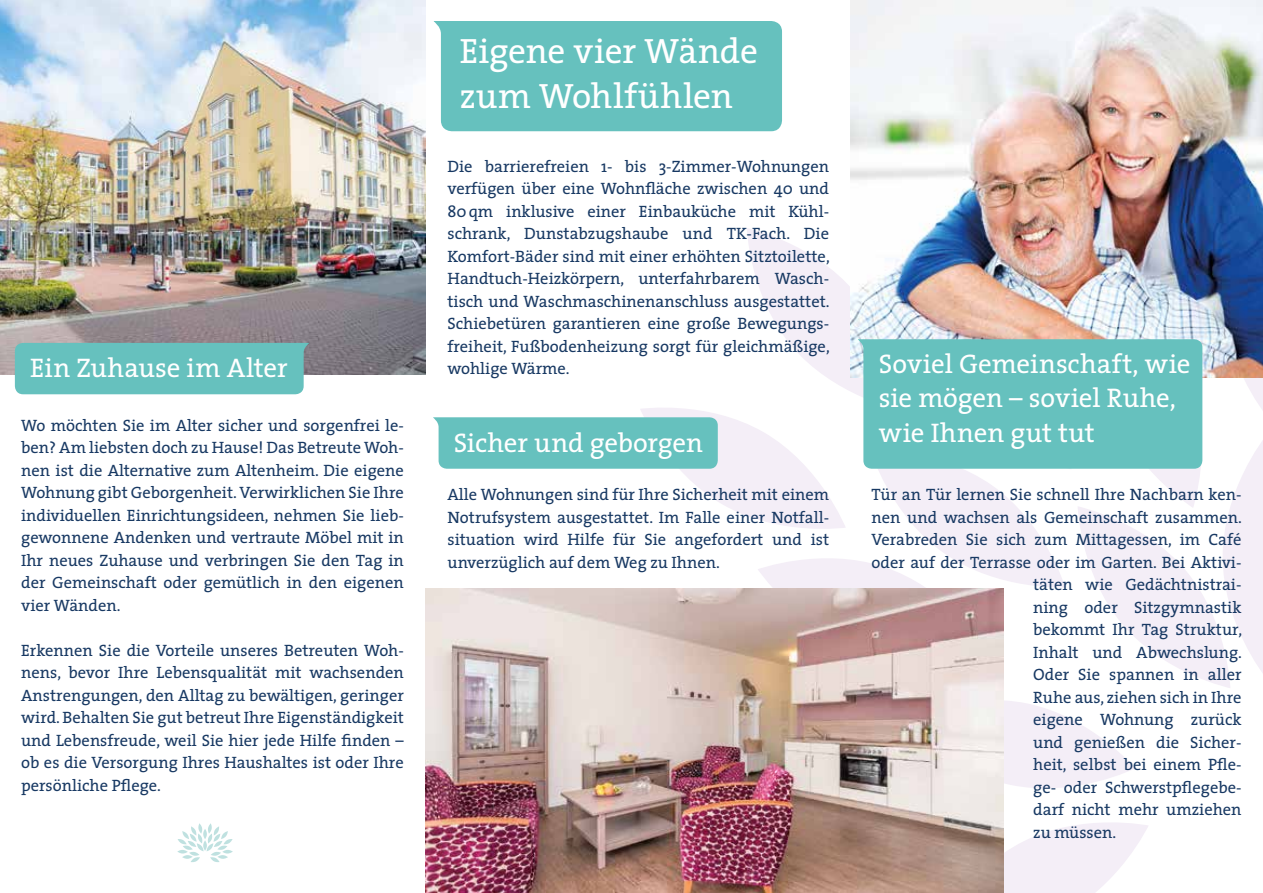
<style>
.page{position:relative;width:1263px;height:893px;background:#fff}
.page>*{position:absolute;margin:0;border:0;box-sizing:border-box;transform-origin:0 0}
.t1{font:35.4px/45.2px "The Serif";letter-spacing:-.005em;color:#fff}
.t2{font:27px/34.5px "The Serif";letter-spacing:-.005em;color:#fff}
.t3{font:16.5px/22.5px "The Serif";color:#183963;text-align:justify}
</style>
<div class="page">
<img style="left:0;top:0;width:425px;height:374px">
<div style="left:15px;top:343px;width:295px;height:51px;background:#66c1be"></div>
<img style="left:433px;top:21px;width:830px;height:872px">
<hr style="left:177px;top:850px;width:11px;height:4px;background:#f4f9f9;border-radius:50%">
<svg style="left:178px;top:823px;width:55px;height:39px"></svg>
<svg style="left:222px;top:850px;width:11px;height:4px"></svg>
<h2 class="t2" style="left:30px;top:350px;width:259px">Ein Zuhause im Alter</h2>
<p class="t3" style="left:21px;top:414px;width:384px">Wo möchten Sie im Alter sicher und sorgenfrei le&shy;ben? Am liebsten doch zu Hause! Das Betreute Woh&shy;nen ist die Alternative zum Altenheim. Die eigene Wohnung gibt Geborgenheit. Verwirklichen Sie Ihre individuellen Einrichtungsideen, nehmen Sie lieb&shy;gewonnene Andenken und vertraute Möbel mit in Ihr neues Zuhause und verbringen Sie den Tag in der Gemeinschaft oder gemütlich in den eigenen vier Wänden.</p>
<p class="t3" style="left:21px;top:639px;width:384px">Erkennen Sie die Vorteile unseres Betreuten Woh&shy;nens, bevor Ihre Lebensqualität mit wachsenden Anstrengungen, den Alltag zu bewältigen, geringer wird. Behalten Sie gut betreut Ihre Eigenständigkeit und Lebensfreude, weil Sie hier jede Hilfe finden – ob es die Versorgung Ihres Haushaltes ist oder Ihre persönliche Pflege.</p>
<h1 class="t1" style="left:460px;top:28px;width:300px">Eigene vier Wände zum Wohlfühlen</h1>
<p class="t3" style="left:447px;top:155px;width:384px">Die barrierefreien 1- bis 3-Zimmer-Wohnungen verfügen über eine Wohnfläche zwischen 40 und 80qm inklusive einer Einbauküche mit Kühl&shy;schrank, Dunstabzugshaube und TK-Fach. Die Komfort-Bäder sind mit einer erhöhten Sitztoilette, Handtuch-Heizkörpern, unterfahrbarem Wasch&shy;tisch und Waschmaschinenanschluss ausgestattet.<br>Schiebetüren garantieren eine große Bewegungs&shy;freiheit, Fußbodenheizung sorgt für gleichmäßige, wohlige Wärme.</p>
<h2 class="t2" style="left:454px;top:425px;width:251px">Sicher und geborgen</h2>
<p class="t3" style="left:447px;top:483px;width:383px">Alle Wohnungen sind für Ihre Sicherheit mit einem Notrufsystem ausgestattet. Im Falle einer Notfall&shy;situation wird Hilfe für Sie angefordert und ist unverzüglich auf dem Weg zu Ihnen.</p>
<h2 class="t2" style="left:879px;top:346px;width:313px">Soviel Gemeinschaft, wie sie mögen – soviel Ruhe, wie Ihnen gut tut</h2>
<p class="t3" style="left:871px;top:483px;width:371px">Tür an Tür lernen Sie schnell Ihre Nachbarn ken-</p>
<p class="t3" style="left:872px;top:505px;width:372px">nen und wachsen als Gemeinschaft zusammen.</p>
<p class="t3" style="left:872px;top:528px;width:371px">Verabreden Sie sich zum Mittagessen, im Café</p>
<p class="t3" style="left:871px;top:550px;width:371px">oder auf der Terrasse oder im Garten. Bei Aktivi-</p>
<p class="t3" style="left:1033px;top:573px;width:210px">täten wie Gedächtnistrai-</p>
<p class="t3" style="left:1033px;top:595px;width:210px">ning oder Sitzgymnastik</p>
<p class="t3" style="left:1033px;top:618px;width:210px">bekommt Ihr Tag Struktur,</p>
<p class="t3" style="left:1033px;top:640px;width:210px">Inhalt und Abwechslung.</p>
<p class="t3" style="left:1033px;top:663px;width:210px">Oder Sie spannen in aller</p>
<p class="t3" style="left:1033px;top:685px;width:210px">Ruhe aus, ziehen sich in Ihre</p>
<p class="t3" style="left:1033px;top:708px;width:210px">eigene Wohnung zurück</p>
<p class="t3" style="left:1033px;top:730px;width:210px">und genießen die Sicher-</p>
<p class="t3" style="left:1033px;top:753px;width:210px">heit, selbst bei einem Pfle-</p>
<p class="t3" style="left:1033px;top:775px;width:210px">ge- oder Schwerstpflegebe-</p>
<p class="t3" style="left:1033px;top:798px;width:210px">darf nicht mehr umziehen</p>
<p class="t3" style="left:1033px;top:820px;width:84px">zu müssen.</p>
</div>
